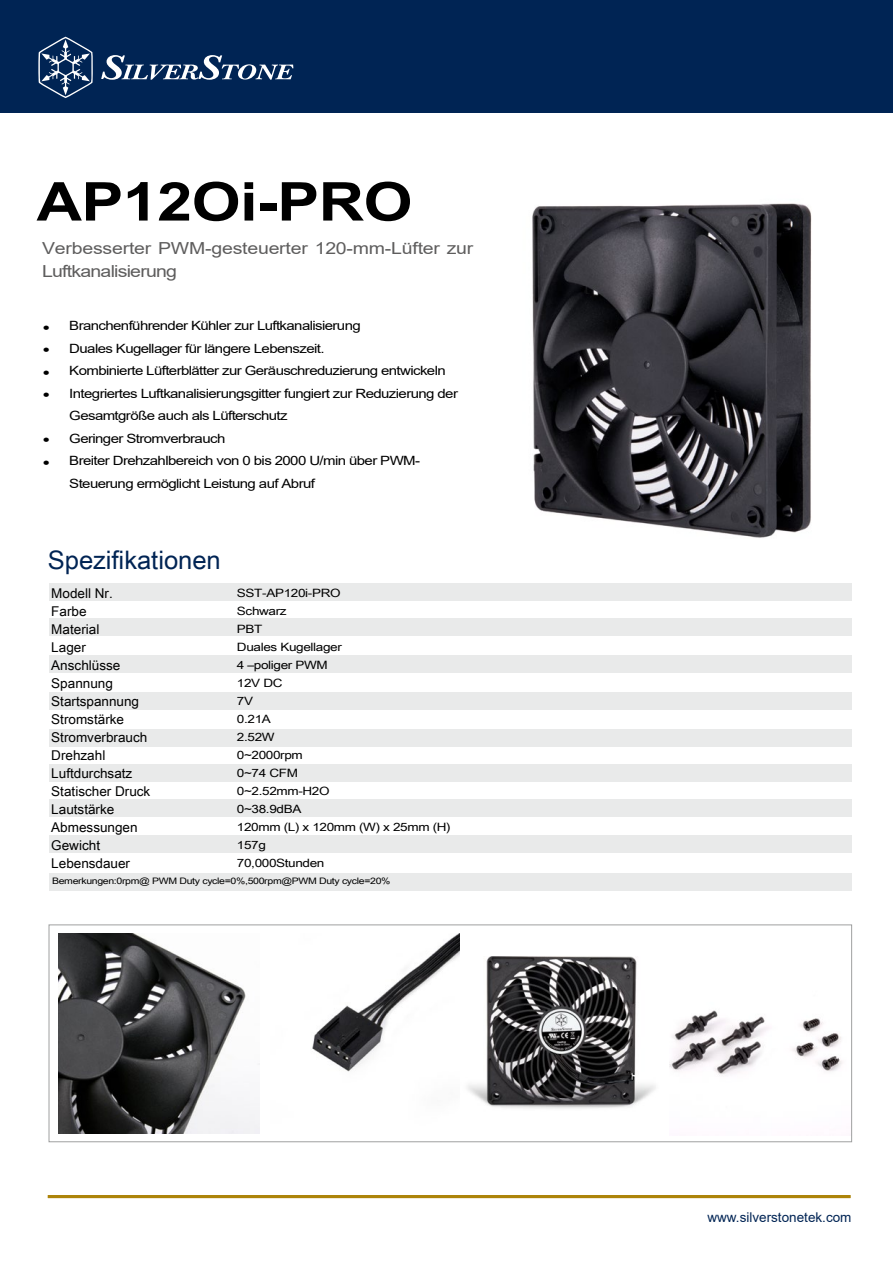
<style>
.page{position:relative;width:893px;height:1263px;background:#fff}
.page>*{position:absolute;margin:0;border:0;box-sizing:border-box;transform-origin:0 0}
.t1{font:700 53.55px "Arial";letter-spacing:-.01em;color:#000;scale:1.18 1}
.t2{font:25.5px "Arial Unicode MS";color:#002454}
.t3{font:16.65px/22.5px "Arial";letter-spacing:-.01em;color:#5e5d5d;scale:1.18 1}
.t4{font:700 15.3px/22.5px "Arial";color:#000;text-align:justify;scale:1.18 1}
.t5{font:13.5px/18px "Arial Unicode MS";color:#000}
.t6{font:13.5px "Arial";color:#002454}
.t7{font:12.75px/22.5px "Arial";letter-spacing:-.04em;color:#000;scale:1.18 1}
.t8{font:11.55px/18px "Arial Unicode MS";letter-spacing:-.025em;color:#000;scale:1.18 1}
.t9{font:8.85px "Arial Unicode MS";letter-spacing:-.03em;color:#000;scale:1.18 1}
</style>
<div class="page">
<img style="left:466px;top:203px;width:386px;height:381px">
<img style="left:312px;top:933px;width:148px;height:139px">
<img style="left:58px;top:933px;width:201px;height:201px">
<img style="left:468px;top:956px;width:188px;height:153px">
<img style="left:670px;top:1010px;width:172px;height:66px">
<div style="left:49px;top:925px;width:803px;height:217px;border:1px solid #9fa0a0"></div>
<div style="left:0;top:0;width:893px;height:112px;background:#002454"></div>
<svg style="left:38px;top:37px;width:55px;height:61px"></svg>
<svg style="left:101px;top:55px;width:192px;height:25px"></svg>
<hr style="left:48px;top:1195px;width:802px;height:3px;background:#ad840a">
<div style="left:49px;top:584px;width:803px;height:17px;background:#e9eaea"></div>
<div style="left:49px;top:619px;width:803px;height:17px;background:#e9eaea"></div>
<div style="left:49px;top:656px;width:803px;height:17px;background:#e9eaea"></div>
<div style="left:49px;top:692px;width:803px;height:18px;background:#e9eaea"></div>
<div style="left:49px;top:729px;width:803px;height:17px;background:#e9eaea"></div>
<div style="left:49px;top:764px;width:803px;height:17px;background:#e9eaea"></div>
<div style="left:49px;top:799px;width:803px;height:17px;background:#e9eaea"></div>
<div style="left:49px;top:835px;width:803px;height:17px;background:#e9eaea"></div>
<div style="left:49px;top:873px;width:803px;height:17px;background:#e9eaea"></div>
<h1 class="t1" style="left:37px;top:164px;width:320px">AP12Oi-PRO</h1>
<h3 class="t3" style="left:42px;top:237px;width:367px">Verbesserter PWM-gesteuerter 120-mm-Lüfter zur<br>Luftkanalisierung</h3>
<p class="t4" style="left:43px;top:316px;width:7px">• • • •</p>
<p class="t4" style="left:43px;top:429px;width:7px">• •</p>
<p class="t7" style="left:69px;top:314px;width:331px">Branchenführender Kühler zur Luftkanalisierung<br>Duales Kugellager für längere Lebenszeit.<br>Kombinierte Lüfterblätter zur Geräuschreduzierung entwickeln Integriertes Luftkanalisierungsgitter fungiert zur Reduzierung der Gesamtgröße auch als Lüfterschutz<br>Geringer Stromverbrauch<br>Breiter Drehzahlbereich von 0 bis 2000 U/min über PWM-Steuerung ermöglicht Leistung auf Abruf</p>
<h2 class="t2" style="left:48px;top:541px;width:174px">Spezifikationen</h2>
<p class="t5" style="left:51px;top:584px;width:101px">Modell Nr.<br>Farbe<br>Material<br>Lager<br>Anschlüsse<br>Spannung<br>Startspannung<br>Stromstärke<br>Stromverbrauch<br>Drehzahl<br>Luftdurchsatz<br>Statischer Druck<br>Lautstärke<br>Abmessungen<br>Gewicht<br>Lebensdauer</p>
<p class="t8" style="left:237px;top:584px;width:183px">SST-AP120i-PRO<br>Schwarz<br>PBT<br>Duales Kugellager<br>4 –poliger PWM<br>12V DC<br>7V<br>0.21A<br>2.52W<br>0~2000rpm<br>0~74 CFM<br>0~2.52mm-H2O<br>0~38.9dBA<br>120mm (L) x 120mm (W) x 25mm (H)<br>157g<br>70,000Stunden</p>
<p class="t9" style="left:52px;top:874px;width:288px">Bemerkungen:0rpm@ PWM Duty cycle=0%,500rpm@PWM Duty cycle=20%</p>
<p class="t6" style="left:707px;top:1208px;width:146px">www.silverstonetek.com</p>
</div>
